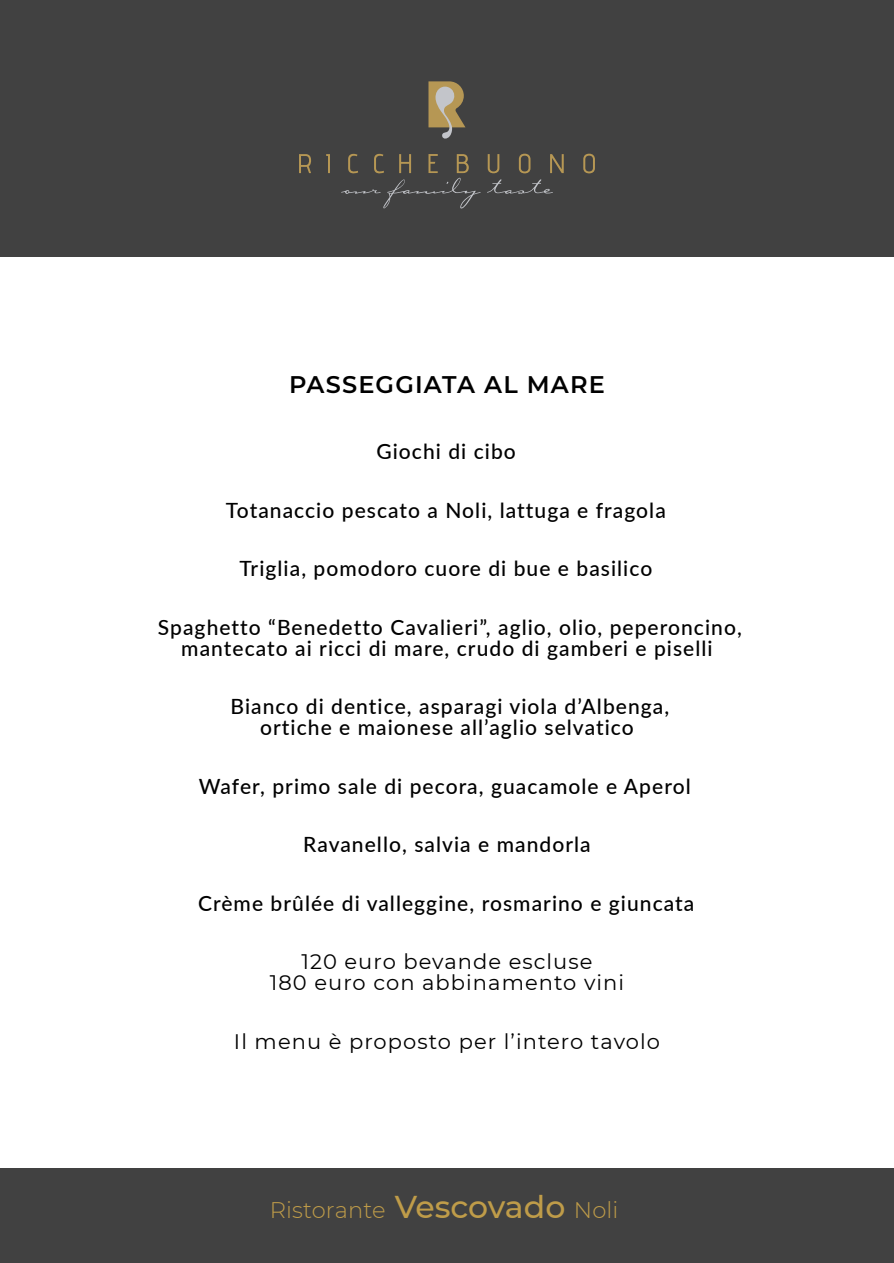
<style>
.page{position:relative;width:894px;height:1263px;background:#fff}
.page>*{position:absolute;margin:0;border:0;box-sizing:border-box;transform-origin:0 0}
.t1{font:600 24px "Montserrat";letter-spacing:.05em;color:#000}
.t2{font:300 22.5px "Montserrat";letter-spacing:.005em;color:#bf9c49}
.t3{font:500 21px/21px "Lato";letter-spacing:.05em;color:#000;text-align:center}
.t4{font:21px/21px "Montserrat";letter-spacing:.05em;color:#000;text-align:center}
.s1{font-weight:500;font-size:31.5px}
</style>
<div class="page">
<div style="left:0;top:1167px;width:893px;height:96px;background:#414141"></div>
<div style="left:0;top:0;width:893px;height:259px;background:#414141"></div>
<svg style="left:299px;top:154px;width:12px;height:19px"></svg>
<svg style="left:326px;top:154px;width:4px;height:19px"></svg>
<svg style="left:487px;top:154px;width:12px;height:19px"></svg>
<svg style="left:518px;top:154px;width:12px;height:19px"></svg>
<svg style="left:550px;top:154px;width:13px;height:19px"></svg>
<svg style="left:583px;top:154px;width:11px;height:19px"></svg>
<svg style="left:428px;top:81px;width:37px;height:58px"></svg>
<svg style="left:341px;top:153px;width:139px;height:55px"></svg>
<svg style="left:487px;top:179px;width:65px;height:15px"></svg>
<div style="left:0;top:257px;width:893px;height:910px;background:#fff"></div>
<p class="t1" style="left:289px;top:370px;width:317px">PASSEGGIATA AL MARE</p>
<p class="t3" style="left:376px;top:442px;width:141px">Giochi di cibo</p>
<p class="t3" style="left:226px;top:501px;width:441px">Totanaccio pescato a Noli, lattuga e fragola</p>
<p class="t3" style="left:239px;top:559px;width:414px">Triglia, pomodoro cuore di bue e basilico</p>
<p class="t3" style="left:158px;top:618px;width:585px">Spaghetto “Benedetto Cavalieri”, aglio, olio, peperoncino, mantecato ai ricci di mare, crudo di gamberi e piselli</p>
<p class="t3" style="left:230px;top:697px;width:440px">Bianco di dentice, asparagi viola d’Albenga, ortiche e maionese all’aglio selvatico</p>
<p class="t3" style="left:199px;top:777px;width:493px">Wafer, primo sale di pecora, guacamole e Aperol</p>
<p class="t3" style="left:303px;top:835px;width:289px">Ravanello, salvia e mandorla</p>
<p class="t3" style="left:198px;top:894px;width:497px">Crème brûlée di valleggine, rosmarino e giuncata</p>
<p class="t4" style="left:270px;top:951px;width:355px">120 euro bevande escluse<br>180 euro con abbinamento vini</p>
<p class="t4" style="left:234px;top:1031px;width:427px">Il menu è proposto per l’intero tavolo</p>
<p class="t2" style="left:269px;top:1196px;width:350px">Ristorante <span class="s1">Vescovado</span> Noli</p>
</div>
